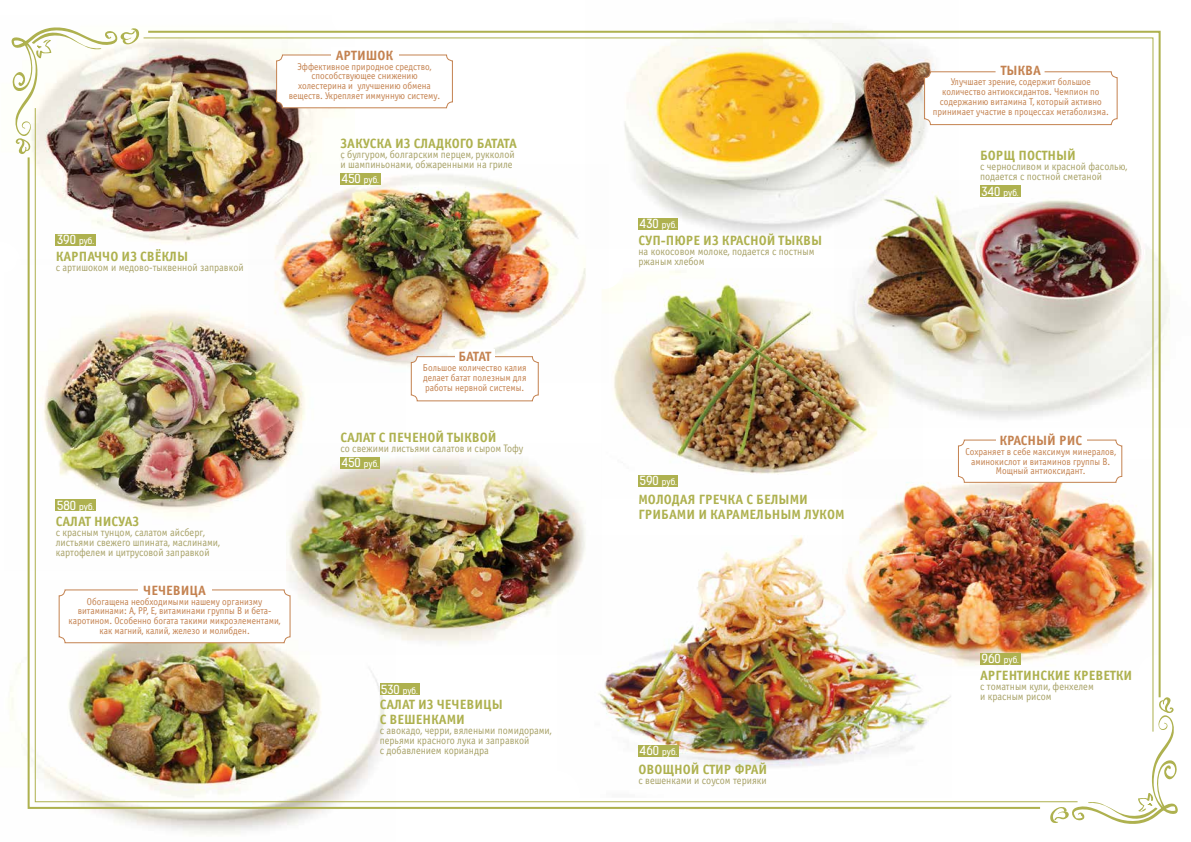
<style>
.page{position:relative;width:1191px;height:842px;background:#fff}
.page>*{position:absolute;margin:0;border:0;box-sizing:border-box;transform-origin:0 0}
.t1{font:700 13.5px/14.6px "Officina Sans C";color:#aeb14f}
.t2{font:700 13.5px "Officina Sans C";color:#c48250}
.t3{font:10.9px/9.9px "Officina Sans C";color:#a8a268;scale:.93 1}
.t4{font:10px/9.9px "Officina Sans C";color:#c48250;text-align:center;scale:.93 1}
.t5{font:8.5px "Kelson Sans Regular RU";color:#fff}
.s1{font-size:12px}
</style>
<div class="page">
<img style="left:27px;top:155px;width:1015px;height:655px">
<img style="left:143px;top:37px;width:899px;height:696px">
<img style="left:146px;top:30px;width:1015px;height:669px">
<img style="left:12px;top:27px;width:129px;height:129px">
<svg style="left:1048px;top:695px;width:129px;height:129px"></svg>
<p class="t5" style="left:57px;top:236px;width:39px"><span class="s1">390</span> руб.</p>
<h1 class="t1" style="left:56px;top:249px;width:134px">КАРПАЧЧО ИЗ СВЁКЛЫ</h1>
<p class="t3" style="left:56px;top:263px;width:204px">с артишоком и медово-тыквенной заправкой</p>
<h1 class="t2" style="left:336px;top:47px;width:59px">АРТИШОК</h1>
<p class="t4" style="left:289px;top:61px;width:164px">Эффективное природное средство, способствующее снижению холестерина и улучшению обмена веществ. Укрепляет иммунную систему.</p>
<h1 class="t1" style="left:340px;top:136px;width:178px">ЗАКУСКА ИЗ СЛАДКОГО БАТАТА</h1>
<p class="t3" style="left:340px;top:150px;width:189px">с булгуром, болгарским перцем, рукколой и шампиньонами, обжаренными на гриле</p>
<p class="t5" style="left:342px;top:175px;width:39px"><span class="s1">450</span> руб.</p>
<p class="t5" style="left:57px;top:501px;width:39px"><span class="s1">580</span> руб.</p>
<h1 class="t1" style="left:56px;top:515px;width:85px">САЛАТ НИСУАЗ</h1>
<p class="t3" style="left:56px;top:528px;width:178px">с красным тунцом, салатом айсберг, листьями свежего шпината, маслинами, картофелем и цитрусовой заправкой</p>
<h1 class="t2" style="left:143px;top:582px;width:64px">ЧЕЧЕВИЦА</h1>
<p class="t4" style="left:69px;top:596px;width:229px">Обогащена необходимыми нашему организму витаминами: A, PP, E, витаминами группы В и бета&shy;каротином. Особенно богата такими микроэлементами, как магний, калий, железо и молибден.</p>
<h1 class="t2" style="left:458px;top:349px;width:34px">БАТАТ</h1>
<p class="t4" style="left:423px;top:363px;width:113px;text-align:justify">Большое количество калия делает батат полезным для работы нервной системы.</p>
<h1 class="t1" style="left:340px;top:431px;width:158px">САЛАТ С ПЕЧЕНОЙ ТЫКВОЙ</h1>
<p class="t3" style="left:340px;top:444px;width:198px">со свежими листьями салатов и сыром Тофу</p>
<p class="t5" style="left:342px;top:459px;width:39px"><span class="s1">450</span> руб.</p>
<p class="t5" style="left:381px;top:685px;width:38px"><span class="s1">530</span> руб.</p>
<h1 class="t1" style="left:380px;top:698px;width:125px">САЛАТ ИЗ ЧЕЧЕВИЦЫ<br>С ВЕШЕНКАМИ</h1>
<p class="t3" style="left:380px;top:725px;width:186px">с авокадо, черри, вялеными помидорами, перьями красного лука и заправкой<br>с добавлением кориандра</p>
<p class="t5" style="left:640px;top:220px;width:39px"><span class="s1">430</span> руб.</p>
<h1 class="t1" style="left:638px;top:234px;width:185px">СУП-ПЮРЕ ИЗ КРАСНОЙ ТЫКВЫ</h1>
<p class="t3" style="left:638px;top:247px;width:191px">на кокосовом молоке, подается с постным ржаным хлебом</p>
<p class="t5" style="left:640px;top:477px;width:39px"><span class="s1">590</span> руб.</p>
<h1 class="t1" style="left:638px;top:493px;width:208px">МОЛОДАЯ ГРЕЧКА С БЕЛЫМИ<br>ГРИБАМИ И КАРАМЕЛЬНЫМ ЛУКОМ</h1>
<p class="t5" style="left:640px;top:747px;width:39px"><span class="s1">460</span> руб.</p>
<h1 class="t1" style="left:638px;top:762px;width:130px">ОВОЩНОЙ СТИР ФРАЙ</h1>
<p class="t3" style="left:638px;top:775px;width:139px">с вешенками и соусом терияки</p>
<h1 class="t2" style="left:1000px;top:63px;width:42px">ТЫКВА</h1>
<p class="t4" style="left:933px;top:77px;width:191px">Улучшает зрение, содержит большое количество антиоксидантов. Чемпион по содержанию витамина Т, который активно принимает участие в процессах метаболизма.</p>
<h1 class="t1" style="left:980px;top:149px;width:97px">БОРЩ ПОСТНЫЙ</h1>
<p class="t3" style="left:980px;top:162px;width:160px">с черносливом и красной фасолью, подается с постной сметаной</p>
<p class="t5" style="left:981px;top:188px;width:39px"><span class="s1">340</span> руб.</p>
<h1 class="t2" style="left:999px;top:432px;width:84px">КРАСНЫЙ РИС</h1>
<p class="t4" style="left:965px;top:446px;width:163px">Сохраняет в себе максимум минералов, аминокислот и витаминов группы В.<br>Мощный антиоксидант.</p>
<p class="t5" style="left:981px;top:655px;width:39px"><span class="s1">960</span> руб.</p>
<h1 class="t1" style="left:980px;top:669px;width:154px">АРГЕНТИНСКИЕ КРЕВЕТКИ</h1>
<p class="t3" style="left:980px;top:682px;width:124px">с томатным кули, фенхелем и красным рисом</p>
</div>
